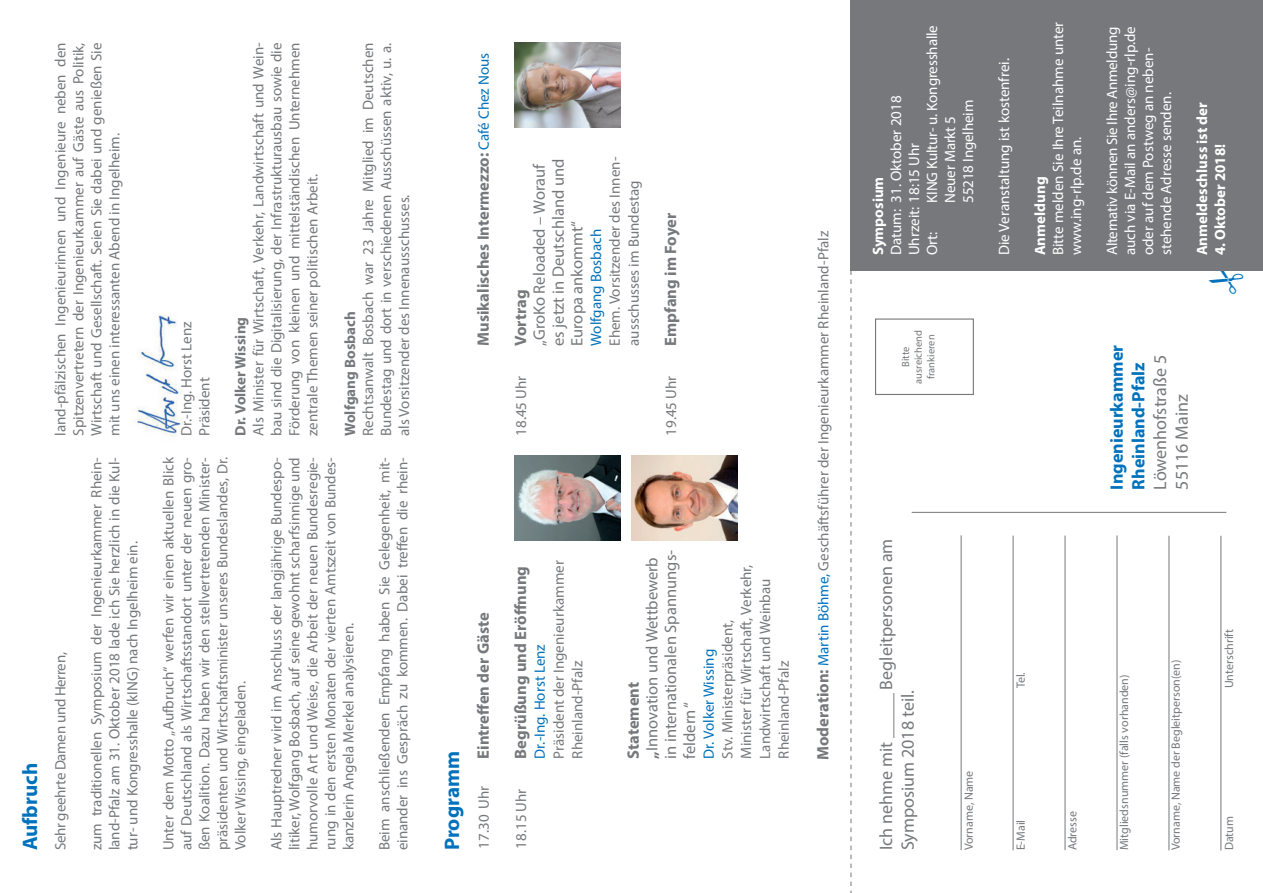
<style>
.page{position:relative;width:1263px;height:893px;background:#fff}
.page>*{position:absolute;margin:0;border:0;box-sizing:border-box;transform-origin:0 0}
.t1{font:700 21px "Myriad Pro";color:#0072bc}
.t2{font:18px "Myriad Pro";color:#76787b}
.t3{font:700 18px "Myriad Pro";color:#0072bc}
.t4{font:16.5px/18.8px "Myriad Pro";color:#76787b}
.t5{font:700 16.5px "Myriad Pro";color:#76787b}
.t6{font:15px/18px "Myriad Pro";color:#76787b;text-align:justify}
.t7{font:15px/18px "Myriad Pro";color:#fff}
.t8{font:15px/18px "Myriad Pro";letter-spacing:-.02em;color:#fff}
.t9{font:700 15px "Myriad Pro";color:#fff}
.t10{font:700 15px "Myriad Pro";color:#76787b}
.t11{font:15px "Myriad Pro";letter-spacing:-.02em;color:#76787b}
.t12{font:15px "Myriad Pro";color:#0072bc}
.t13{font:12px "Myriad Pro";color:#76787b}
.t14{font:10.5px "Myriad Pro";color:#76787b}
.s1{font-weight:400;font-size:15px;color:#0072bc}
.s2{color:#0072bc}
.s3{font-weight:700}
.s4{font-weight:700;font-size:16.5px}
</style>
<div class="page">
<div style="left:850px;top:0;width:413px;height:270px;background:#76787b"></div>
<img style="left:514px;top:43px;width:107px;height:85px">
<img style="left:514px;top:455px;width:107px;height:85px">
<img style="left:631px;top:455px;width:107px;height:85px">
<img style="left:134px;top:315px;width:49px;height:121px">
<svg style="left:851px;top:270px;width:412px;height:623px"></svg>
<p class="t6" style="left:51px;top:436px;width:395px;rotate:-90deg">land-pfälzischen Ingenieurinnen und Ingenieure neben den Spitzenvertretern der Ingenieurkammer auf Gäste aus Politik, Wirtschaft und Gesellschaft. Seien Sie dabei und genießen Sie mit uns einen interessanten Abend in Ingelheim.</p>
<p class="t6" style="left:177px;top:436px;width:116px;rotate:-90deg">Dr.-Ing. Horst Lenz</p>
<p class="t6" style="left:195px;top:436px;width:60px;rotate:-90deg">Präsident</p>
<p class="t6" style="left:249px;top:436px;width:395px;rotate:-90deg">Als Minister für Wirtschaft, Verkehr, Landwirtschaft und Wein&shy;bau sind die Digitalisierung, der Infrastrukturausbau sowie die Förderung von kleinen und mittelständischen Unternehmen zentrale Themen seiner politischen Arbeit.</p>
<p class="t10" style="left:231px;top:436px;width:121px;rotate:-90deg">Dr. Volker Wissing</p>
<p class="t6" style="left:359px;top:436px;width:395px;rotate:-90deg">Rechtsanwalt Bosbach war 23 Jahre Mitglied im Deutschen Bundestag und dort in verschiedenen Ausschüssen aktiv, u. a. als Vorsitzender des Innenausschusses.</p>
<p class="t5" style="left:472px;top:346px;width:295px;rotate:-90deg">Musikalisches Intermezzo: <span class="s1">Café Chez Nous</span></p>
<p class="t10" style="left:340px;top:436px;width:126px;rotate:-90deg">Wolfgang Bosbach</p>
<p class="t6" style="left:87px;top:850px;width:395px;rotate:-90deg">zum traditionellen Symposium der Ingenieurkammer Rhein&shy;land-Pfalz am 31. Oktober 2018 lade ich Sie herzlich in die Kul&shy;tur- und Kongresshalle (kING) nach Ingelheim ein.</p>
<p class="t6" style="left:159px;top:850px;width:395px;rotate:-90deg">Unter dem Motto „Aufbruch“ werfen wir einen aktuellen Blick auf Deutschland als Wirtschaftsstandort unter der neuen gro&shy;ßen Koalition. Dazu haben wir den stellvertretenden Minister&shy;präsidenten und Wirtschaftsminister unseres Bundeslandes, Dr.<br>Volker Wissing, eingeladen.</p>
<p class="t6" style="left:267px;top:850px;width:395px;rotate:-90deg">Als Hauptredner wird im Anschluss der langjährige Bundespo&shy;litiker, Wolfgang Bosbach, auf seine gewohnt scharfsinnige und humorvolle Art und Weise, die Arbeit der neuen Bundesregie&shy;rung in den ersten Monaten der vierten Amtszeit von Bundes&shy;kanzlerin Angela Merkel analysieren.</p>
<p class="t6" style="left:375px;top:850px;width:395px;rotate:-90deg">Beim anschließenden Empfang haben Sie Gelegenheit, mit&shy;einander ins Gespräch zu kommen. Dabei treffen die rhein-</p>
<p class="t11" style="left:51px;top:850px;width:200px;rotate:-90deg">Sehr geehrte Damen und Herren,</p>
<p class="t1" style="left:16px;top:850px;width:89px;rotate:-90deg">Aufbruch</p>
<p class="t1" style="left:438px;top:850px;width:101px;rotate:-90deg">Programm</p>
<p class="t5" style="left:472px;top:759px;width:148px;rotate:-90deg">Eintreffen der Gäste</p>
<p class="t6" style="left:474px;top:849px;width:64px;rotate:-90deg">17.30 Uhr</p>
<p class="t6" style="left:587px;top:346px;width:191px;line-height:18.8px;text-align:left;rotate:-90deg"><span class="s2">Wolfgang Bosbach<br></span>Ehem. Vorsitzender des Innen&shy;ausschusses im Bundestag</p>
<p class="t4" style="left:511px;top:346px;width:184px;rotate:-90deg"><span class="s3">Vortrag<br></span>„GroKo Reloaded – Worauf</p>
<p class="t4" style="left:548px;top:346px;width:188px;rotate:-90deg">es jetzt in Deutschland und</p>
<p class="t4" style="left:567px;top:346px;width:127px;rotate:-90deg">Europa ankommt“</p>
<p class="t6" style="left:512px;top:436px;width:61px;rotate:-90deg">18.45 Uhr</p>
<p class="t5" style="left:660px;top:346px;width:134px;rotate:-90deg">Empfang im Foyer</p>
<p class="t6" style="left:662px;top:436px;width:61px;rotate:-90deg">19.45 Uhr</p>
<p class="t5" style="left:510px;top:759px;width:194px;rotate:-90deg">Begrüßung und Eröffnung</p>
<p class="t6" style="left:530px;top:759px;width:200px;line-height:18.8px;text-align:left;rotate:-90deg"><span class="s2">Dr.-Ing. Horst Lenz<br></span>Präsident der Ingenieurkammer<br>Rheinland-Pfalz</p>
<p class="t4" style="left:623px;top:759px;width:210px;rotate:-90deg"><span class="s3">Statement<br>„</span>Innovation und Wettbewerb in internationalen Spannungs&shy;feldern “</p>
<p class="t6" style="left:737px;top:759px;width:196px;line-height:18.8px;text-align:left;rotate:-90deg">Minister für Wirtschaft, Verkehr,<br>Landwirtschaft und Weinbau<br>Rheinland-Pfalz</p>
<p class="t6" style="left:718px;top:759px;width:140px;rotate:-90deg">Stv. Ministerpräsident,</p>
<p class="t12" style="left:699px;top:759px;width:111px;rotate:-90deg">Dr. Volker Wissing</p>
<p class="t6" style="left:512px;top:849px;width:61px;rotate:-90deg">18.15 Uhr</p>
<p class="t6" style="left:814px;top:760px;width:531px;rotate:-90deg"><span class="s4">Moderation:</span> <span class="s2">Martin Böhme,</span> Geschäftsführer der Ingenieurkammer Rheinland-Pfalz</p>
<p class="t7" style="left:923px;top:203px;width:179px;rotate:-90deg">KING Kultur- u. Kongresshalle</p>
<p class="t7" style="left:887px;top:255px;width:161px;rotate:-90deg">Datum: 31. Oktober 2018</p>
<p class="t7" style="left:941px;top:203px;width:104px;rotate:-90deg">Neuer Markt 5<br>55218 Ingelheim</p>
<p class="t7" style="left:905px;top:255px;width:114px;rotate:-90deg">Uhrzeit: 18:15 Uhr</p>
<p class="t9" style="left:868px;top:255px;width:80px;rotate:-90deg">Symposium</p>
<p class="t7" style="left:923px;top:255px;width:25px;rotate:-90deg">Ort:</p>
<p class="t7" style="left:995px;top:255px;width:199px;rotate:-90deg">Die Veranstaltung ist kostenfrei.</p>
<p class="t7" style="left:1049px;top:255px;width:235px;rotate:-90deg">Bitte melden Sie Ihre Teilnahme unter www.ing-rlp.de an.</p>
<p class="t8" style="left:1103px;top:255px;width:231px;rotate:-90deg">Alternativ können Sie Ihre Anmeldung auch via E-Mail an anders@ing-rlp.de</p>
<p class="t7" style="left:1139px;top:255px;width:209px;rotate:-90deg">oder auf dem Postweg an neben&shy;stehende Adresse senden.</p>
<p class="t9" style="left:1030px;top:255px;width:80px;rotate:-90deg">Anmeldung</p>
<p class="t9" style="left:1192px;top:255px;width:155px;rotate:-90deg">Anmeldeschluss ist der</p>
<p class="t9" style="left:1210px;top:255px;width:113px;rotate:-90deg">4. Oktober 2018!</p>
<p class="t14" style="left:912px;top:384px;width:55px;rotate:-90deg">ausreichend</p>
<p class="t14" style="left:924px;top:379px;width:46px;rotate:-90deg">frankieren</p>
<p class="t14" style="left:899px;top:367px;width:22px;rotate:-90deg">Bitte</p>
<p class="t2" style="left:875px;top:850px;width:313px;rotate:-90deg">Ich nehme mit _____ Begleitpersonen am</p>
<p class="t2" style="left:897px;top:850px;width:162px;rotate:-90deg">Symposium 2018 teil.</p>
<p class="t13" style="left:961px;top:850px;width:81px;rotate:-90deg">Vorname, Name</p>
<p class="t13" style="left:1013px;top:688px;width:18px;rotate:-90deg">Tel.</p>
<p class="t13" style="left:1013px;top:850px;width:32px;rotate:-90deg">E-Mail</p>
<p class="t3" style="left:1105px;top:490px;width:146px;rotate:-90deg">Ingenieurkammer</p>
<p class="t3" style="left:1127px;top:490px;width:129px;rotate:-90deg">Rheinland-Pfalz</p>
<p class="t2" style="left:1149px;top:490px;width:136px;rotate:-90deg">Löwenhofstraße 5</p>
<p class="t2" style="left:1170px;top:490px;width:97px;rotate:-90deg">55116 Mainz</p>
<p class="t13" style="left:1065px;top:850px;width:41px;rotate:-90deg">Adresse</p>
<p class="t13" style="left:1117px;top:850px;width:177px;rotate:-90deg">Mitgliedsnummer (falls vorhanden)</p>
<p class="t13" style="left:1168px;top:850px;width:192px;rotate:-90deg">Vorname, Name der Begleitperson(en)</p>
<p class="t13" style="left:1222px;top:688px;width:61px;rotate:-90deg">Unterschrift</p>
<p class="t13" style="left:1222px;top:850px;width:36px;rotate:-90deg">Datum</p>
</div>
